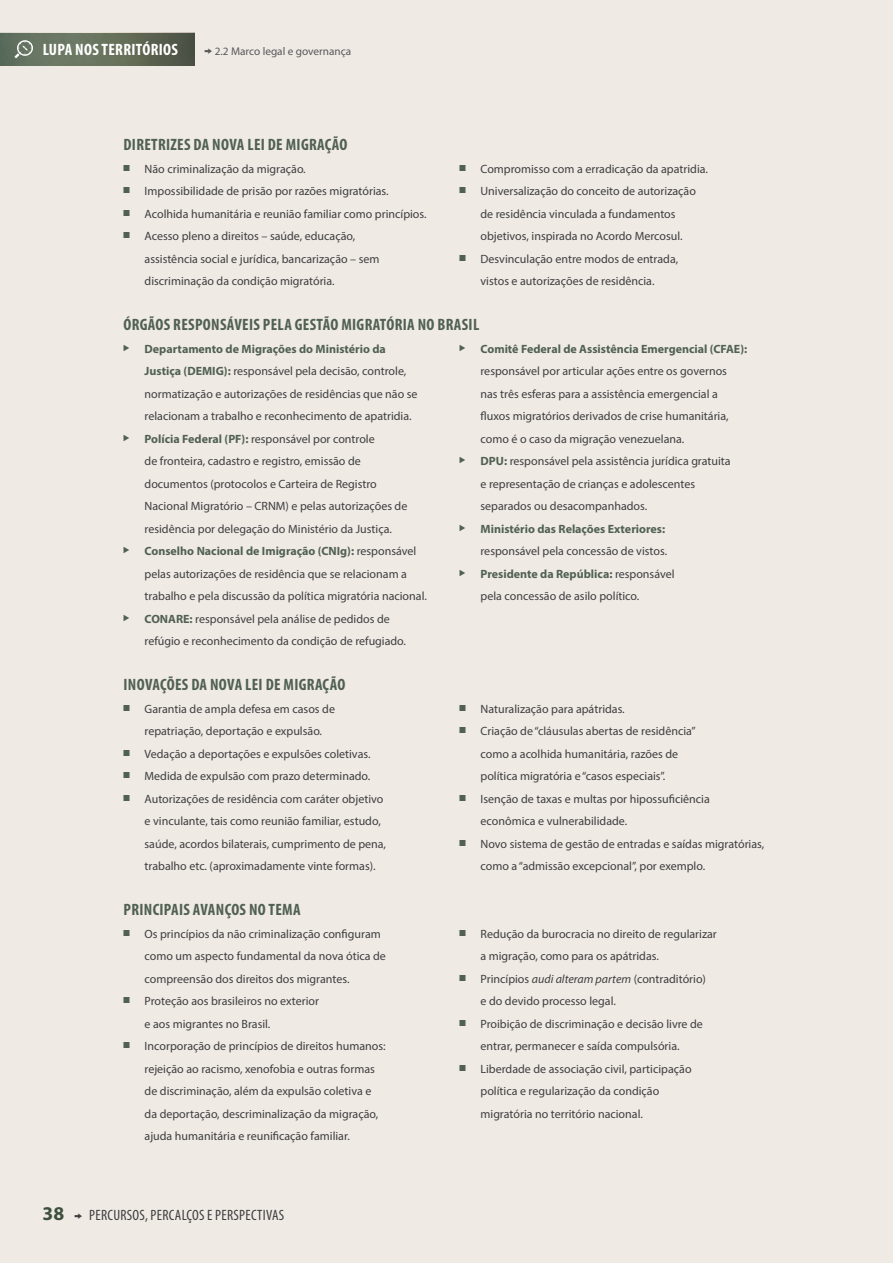
<style>
.page{position:relative;width:893px;height:1263px;background:#f0eae5}
.page>*{position:absolute;margin:0;border:0;box-sizing:border-box;transform-origin:0 0}
.Lista_Itálico_1mm{font:700 condensed 16.5px "Myriad Pro";letter-spacing:.02em;color:#506151}
.t1{font:700 condensed 16.5px "Myriad Pro";letter-spacing:.02em;color:#fff}
.t2{font:condensed 15px "Myriad Pro";letter-spacing:.02em;color:#3e3e3f}
.t3{font:12px/22.5px "Myriad Pro";color:#3e3e3f}
.t4{font:11.25px "Myriad Pro";color:#57585a}
.t5{font:10.5px "Proxima Nova";color:#506151}
.s1{font-family:"Proxima Nova";font-weight:700;font-size:13.5px}
.s2{font-weight:700;color:#506151}
.s3{font-family:"Proxima Nova";font-size:10.5px;color:#506151}
.s4{font-weight:700;font-stretch:normal;font-size:19.5px;color:#3d503e}
.s5{font-family:"Proxima Nova";font-stretch:normal;font-size:13.5px}
.s6{font-style:italic}
</style>
<div class="page">
<img style="left:0;top:33px;width:195px;height:33px">
<svg style="left:14px;top:40px;width:19px;height:18px"></svg>
<h1 class="t1" style="left:43px;top:39px;width:137px">LUPA NOS TERRITÓRIOS</h1>
<p class="t4" style="left:204px;top:44px;width:149px"><span class="s1">→</span> 2.2 Marco legal e governança</p>
<p class="Lista_Itálico_1mm" style="left:123px;top:134px;width:226px">DIRETRIZES DA NOVA LEI DE MIGRAÇÃO</p>
<p class="t3" style="left:123px;top:157px;width:184px"><sup>■</sup> Não criminalização da migração.</p>
<p class="t3" style="left:123px;top:180px;width:267px"><sup>■</sup> Impossibilidade de prisão por razões migratórias.</p>
<p class="t3" style="left:123px;top:202px;width:305px"><sup>■</sup> Acolhida humanitária e reunião familiar como princípios.</p>
<p class="t3" style="left:145px;top:225px;width:236px;text-indent:-21px"><sup>■</sup> Acesso pleno a direitos – saúde, educação, assistência social e jurídica, bancarização – sem discriminação da condição migratória.</p>
<p class="t3" style="left:459px;top:157px;width:250px"><sup>■</sup> Compromisso com a erradicação da apatridia.</p>
<p class="t3" style="left:480px;top:180px;width:217px;text-indent:-21px"><sup>■</sup> Universalização do conceito de autorização de residência vinculada a fundamentos objetivos, inspirada no Acordo Mercosul.</p>
<p class="t3" style="left:459px;top:247px;width:221px;text-align:center"><sup>■</sup> Desvinculação entre modos de entrada, vistos e autorizações de residência.</p>
<p class="Lista_Itálico_1mm" style="left:123px;top:314px;width:357px">ÓRGÃOS RESPONSÁVEIS PELA GESTÃO MIGRATÓRIA NO BRASIL</p>
<p class="t5" style="left:123px;top:339px;width:8px">⊲</p>
<p class="t3" style="left:145px;top:337px;width:274px"><span class="s2">Departamento de Migrações do Ministério da Justiça (DEMIG):</span> responsável pela decisão, controle, normatização e autorizações de residências que não se relacionam a trabalho e reconhecimento de apatridia.</p>
<p class="t5" style="left:123px;top:429px;width:8px">⊲</p>
<p class="t3" style="left:145px;top:427px;width:264px"><span class="s2">Polícia Federal (PF):</span> responsável por controle<br>de fronteira, cadastro e registro, emissão de documentos (protocolos e Carteira de Registro Nacional Migratório – CRNM) e pelas autorizações de residência por delegação do Ministério da Justiça.</p>
<p class="t5" style="left:123px;top:542px;width:8px">⊲</p>
<p class="t3" style="left:145px;top:540px;width:284px"><span class="s2">Conselho Nacional de Imigração (CNIg):</span> responsável pelas autorizações de residência que se relacionam a trabalho e pela discussão da política migratória nacional.</p>
<p class="t5" style="left:123px;top:609px;width:8px">⊲</p>
<p class="t3" style="left:145px;top:607px;width:263px"><span class="s2">CONARE:</span> responsável pela análise de pedidos de refúgio e reconhecimento da condição de refugiado.</p>
<p class="t5" style="left:459px;top:339px;width:8px">⊲</p>
<p class="t3" style="left:480px;top:337px;width:268px"><span class="s2">Comitê Federal de Assistência Emergencial (CFAE): </span>responsável por articular ações entre os governos nas três esferas para a assistência emergencial a fluxos migratórios derivados de crise humanitária, como é o caso da migração venezuelana.</p>
<p class="t5" style="left:459px;top:452px;width:8px">⊲</p>
<p class="t3" style="left:480px;top:450px;width:252px"><span class="s2">DPU:</span> responsável pela assistência jurídica gratuita e representação de crianças e adolescentes separados ou desacompanhados.</p>
<p class="t5" style="left:459px;top:519px;width:8px">⊲</p>
<p class="t3" style="left:480px;top:517px;width:188px"><span class="s2">Ministério das Relações Exteriores: </span>responsável pela concessão de vistos.</p>
<p class="t5" style="left:459px;top:564px;width:8px">⊲</p>
<p class="t3" style="left:480px;top:562px;width:196px"><span class="s2">Presidente da República:</span> responsável pela concessão de asilo político.</p>
<p class="Lista_Itálico_1mm" style="left:123px;top:674px;width:223px">INOVAÇÕES DA NOVA LEI DE MIGRAÇÃO</p>
<p class="t3" style="left:145px;top:697px;width:192px;text-indent:-21px"><sup>■</sup> Garantia de ampla defesa em casos de repatriação, deportação e expulsão.</p>
<p class="t3" style="left:123px;top:742px;width:249px"><sup>■</sup> Vedação a deportações e expulsões coletivas.</p>
<p class="t3" style="left:123px;top:765px;width:249px"><sup>■</sup> Medida de expulsão com prazo determinado.</p>
<p class="t3" style="left:145px;top:787px;width:243px;text-indent:-21px"><sup>■</sup> Autorizações de residência com caráter objetivo e vinculante, tais como reunião familiar, estudo, saúde, acordos bilaterais, cumprimento de pena, trabalho etc. (aproximadamente vinte formas).</p>
<p class="Lista_Itálico_1mm" style="left:123px;top:899px;width:179px">PRINCIPAIS AVANÇOS NO TEMA</p>
<p class="t3" style="left:145px;top:922px;width:243px;text-indent:-21px"><span class="s3">■</span> Os princípios da não criminalização configuram como um aspecto fundamental da nova ótica de compreensão dos direitos dos migrantes.</p>
<p class="t3" style="left:145px;top:990px;width:176px;text-indent:-21px"><span class="s3">■</span> Proteção aos brasileiros no exterior e aos migrantes no Brasil.</p>
<p class="t3" style="left:145px;top:1035px;width:243px;text-indent:-21px"><span class="s3">■</span> Incorporação de princípios de direitos humanos: rejeição ao racismo, xenofobia e outras formas de discriminação, além da expulsão coletiva e da deportação, descriminalização da migração, ajuda humanitária e reunificação familiar.</p>
<p class="t2" style="left:43px;top:1206px;width:243px"><span class="s4">38</span> <span class="s5">→</span> PERCURSOS, PERCALÇOS E PERSPECTIVAS</p>
<p class="t3" style="left:459px;top:697px;width:167px"><sup>■</sup> Naturalização para apátridas.</p>
<p class="t3" style="left:480px;top:720px;width:217px;text-indent:-21px"><sup>■</sup> Criação de “cláusulas abertas de residência” como a acolhida humanitária, razões de política migratória e “casos especiais”.</p>
<p class="t3" style="left:480px;top:787px;width:231px;text-indent:-21px"><sup>■</sup> Isenção de taxas e multas por hipossuficiência econômica e vulnerabilidade.</p>
<p class="t3" style="left:480px;top:832px;width:285px;text-indent:-21px"><sup>■</sup> Novo sistema de gestão de entradas e saídas migratórias, como a “admissão excepcional”, por exemplo.</p>
<p class="t3" style="left:480px;top:922px;width:238px;text-indent:-21px"><span class="s3">■</span> Redução da burocracia no direito de regularizar a migração, como para os apátridas.</p>
<p class="t3" style="left:480px;top:967px;width:227px;text-indent:-21px"><span class="s3">■</span> Princípios <span class="s6">audi alteram partem</span> (contraditório) e do devido processo legal.</p>
<p class="t3" style="left:459px;top:1012px;width:245px;text-align:center"><span class="s3">■</span> Proibição de discriminação e decisão livre de entrar, permanecer e saída compulsória.</p>
<p class="t3" style="left:480px;top:1057px;width:213px;text-indent:-21px"><span class="s3">■</span> Liberdade de associação civil, participação política e regularização da condição migratória no território nacional.</p>
</div>
